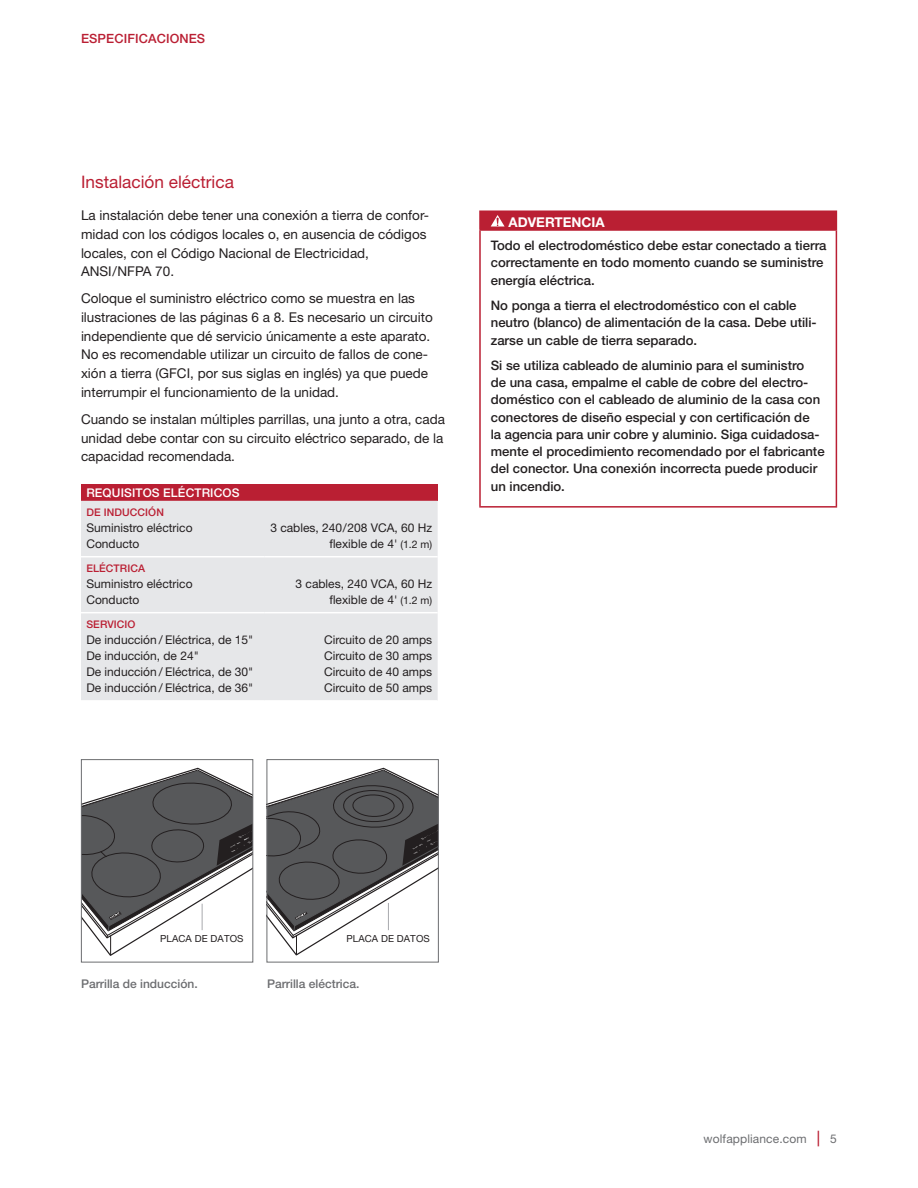
<style>
.page{position:relative;width:918px;height:1188px;background:#fff}
.page>*{position:absolute;margin:0;border:0;box-sizing:border-box;transform-origin:0 0}
.t1{font:17.25px "Helvetica Neue LT Std";color:#ba1f33}
.t2{font:13.5px/18.8px "Helvetica Neue LT Std";color:#231f20}
.t3{font:700 13.5px "Helvetica Neue LT Std";color:#fff}
.t4{font:500 13.2px/17.2px "Helvetica Neue LT Std";color:#231f20}
.t5{font:500 12.75px "Helvetica Neue LT Std";letter-spacing:.01em;color:#ba1f33}
.t6{font:12px "Helvetica Neue LT Std";color:#231f20}
.t7{font:500 12px "Helvetica Neue LT Std";color:#6c6d70}
.t8{font:500 12px "Helvetica Neue LT Std";letter-spacing:.01em;color:#fff}
.t9{font:12px "Helvetica Neue LT Std";letter-spacing:.01em;color:#6c6d70}
.t10{font:500 10.5px "Helvetica Neue LT Std";letter-spacing:.01em;color:#ba1f33}
.t11{font:9.75px "Helvetica Neue LT Std";letter-spacing:.01em;color:#231f20}
.s1{font-size:10.5px}
.s2{font-weight:500;font-size:15.6px;color:#ba1f33}
</style>
<div class="page">
<div style="left:480px;top:211px;width:356px;height:19px;background:#ba1f33"></div>
<hr style="left:479px;top:210px;width:358px;height:2px;background:#ba1f33">
<svg style="left:479px;top:212px;width:1px;height:17px"></svg>
<svg style="left:836px;top:212px;width:1px;height:17px"></svg>
<hr style="left:479px;top:229px;width:358px;height:2px;background:#ba1f33">
<hr style="left:479px;top:231px;width:2px;height:275px;background:#ba1f33">
<hr style="left:836px;top:231px;width:1px;height:275px;background:#ba1f33">
<hr style="left:479px;top:506px;width:358px;height:2px;background:#ba1f33">
<svg style="left:491px;top:215px;width:14px;height:12px"></svg>
<div style="left:81px;top:484px;width:357px;height:17px;background:#ba1f33"></div>
<div style="left:81px;top:501px;width:357px;height:199px;background:#e6e7e9"></div>
<hr style="left:81px;top:612px;width:184px;height:1px;background:#fff">
<hr style="left:265px;top:612px;width:173px;height:1px;background:#fff">
<hr style="left:81px;top:556px;width:184px;height:1px;background:#fff">
<hr style="left:265px;top:556px;width:173px;height:1px;background:#fff">
<div style="left:81px;top:759px;width:172px;height:203px;border:1px solid #6c6d70"></div>
<div style="left:267px;top:759px;width:172px;height:203px;border:1px solid #6c6d70"></div>
<svg style="left:81px;top:768px;width:172px;height:188px"></svg>
<svg style="left:267px;top:768px;width:172px;height:188px"></svg>
<p class="t5" style="left:81px;top:31px;width:126px">ESPECIFICACIONES</p>
<p class="t1" style="left:81px;top:171px;width:155px">Instalación eléctrica</p>
<p class="t2" style="left:81px;top:206px;width:350px">La instalación debe tener una conexión a tierra de confor&shy;midad con los códigos locales o, en ausencia de códigos locales, con el Código Nacional de Electricidad, ANSI/NFPA 70.</p>
<p class="t2" style="left:81px;top:289px;width:353px">Coloque el suministro eléctrico como se muestra en las ilustraciones de las páginas 6 a 8. Es necesario un circuito independiente que dé servicio únicamente a este aparato.<br>No es recomendable utilizar un circuito de fallos de cone&shy;xión a tierra (GFCI, por sus siglas en inglés) ya que puede interrumpir el funcionamiento de la unidad.</p>
<p class="t2" style="left:81px;top:409px;width:366px;text-align:justify">Cuando se instalan múltiples parrillas, una junto a otra, cada unidad debe contar con su circuito eléctrico separado, de la capacidad recomendada.</p>
<p class="t8" style="left:86px;top:485px;width:155px">REQUISITOS ELÉCTRICOS</p>
<p class="t10" style="left:86px;top:506px;width:79px">DE INDUCCIÓN</p>
<p class="t6" style="left:86px;top:521px;width:108px">Suministro eléctrico</p>
<p class="t6" style="left:270px;top:521px;width:163px">3 cables, 240/208 VCA, 60 Hz</p>
<p class="t6" style="left:86px;top:537px;width:55px">Conducto</p>
<p class="t6" style="left:329px;top:537px;width:104px">flexible de 4' <span class="s1">(1.2 m)</span></p>
<p class="t10" style="left:86px;top:562px;width:60px">ELÉCTRICA</p>
<p class="t6" style="left:86px;top:577px;width:108px">Suministro eléctrico</p>
<p class="t6" style="left:296px;top:577px;width:138px">3 cables, 240 VCA, 60 Hz</p>
<p class="t6" style="left:86px;top:593px;width:55px">Conducto</p>
<p class="t6" style="left:329px;top:593px;width:104px">flexible de 4' <span class="s1">(1.2 m)</span></p>
<p class="t10" style="left:86px;top:618px;width:51px">SERVICIO</p>
<p class="t6" style="left:86px;top:632px;width:168px">De inducción / Eléctrica, de 15"</p>
<p class="t6" style="left:324px;top:632px;width:110px">Circuito de 20 amps</p>
<p class="t6" style="left:86px;top:649px;width:114px">De inducción, de 24"</p>
<p class="t6" style="left:324px;top:649px;width:110px">Circuito de 30 amps</p>
<p class="t6" style="left:86px;top:665px;width:168px">De inducción / Eléctrica, de 30"</p>
<p class="t6" style="left:324px;top:665px;width:110px">Circuito de 40 amps</p>
<p class="t6" style="left:86px;top:681px;width:168px">De inducción / Eléctrica, de 36"</p>
<p class="t6" style="left:324px;top:681px;width:110px">Circuito de 50 amps</p>
<p class="t3" style="left:509px;top:213px;width:98px">ADVERTENCIA</p>
<p class="t4" style="left:491px;top:237px;width:337px">Todo el electrodoméstico debe estar conectado a tierra correctamente en todo momento cuando se suministre energía eléctrica.</p>
<p class="t4" style="left:491px;top:297px;width:327px">No ponga a tierra el electrodoméstico con el cable neutro (blanco) de alimentación de la casa. Debe utili&shy;zarse un cable de tierra separado.</p>
<p class="t4" style="left:491px;top:356px;width:335px">Si se utiliza cableado de aluminio para el suministro<br>de una casa, empalme el cable de cobre del electro&shy;doméstico con el cableado de aluminio de la casa con conectores de diseño especial y con certificación de<br>la agencia para unir cobre y aluminio. Siga cuidadosa&shy;mente el procedimiento recomendado por el fabricante del conector. Una conexión incorrecta puede producir un incendio.</p>
<p class="t11" style="left:160px;top:933px;width:85px">PLACA DE DATOS</p>
<p class="t11" style="left:346px;top:933px;width:85px">PLACA DE DATOS</p>
<p class="t7" style="left:81px;top:976px;width:118px">Parrilla de inducción.</p>
<p class="t7" style="left:267px;top:976px;width:94px">Parrilla eléctrica.</p>
<p class="t9" style="left:704px;top:1131px;width:135px">wolfappliance.com <span class="s2">|</span> 5</p>
</div>
